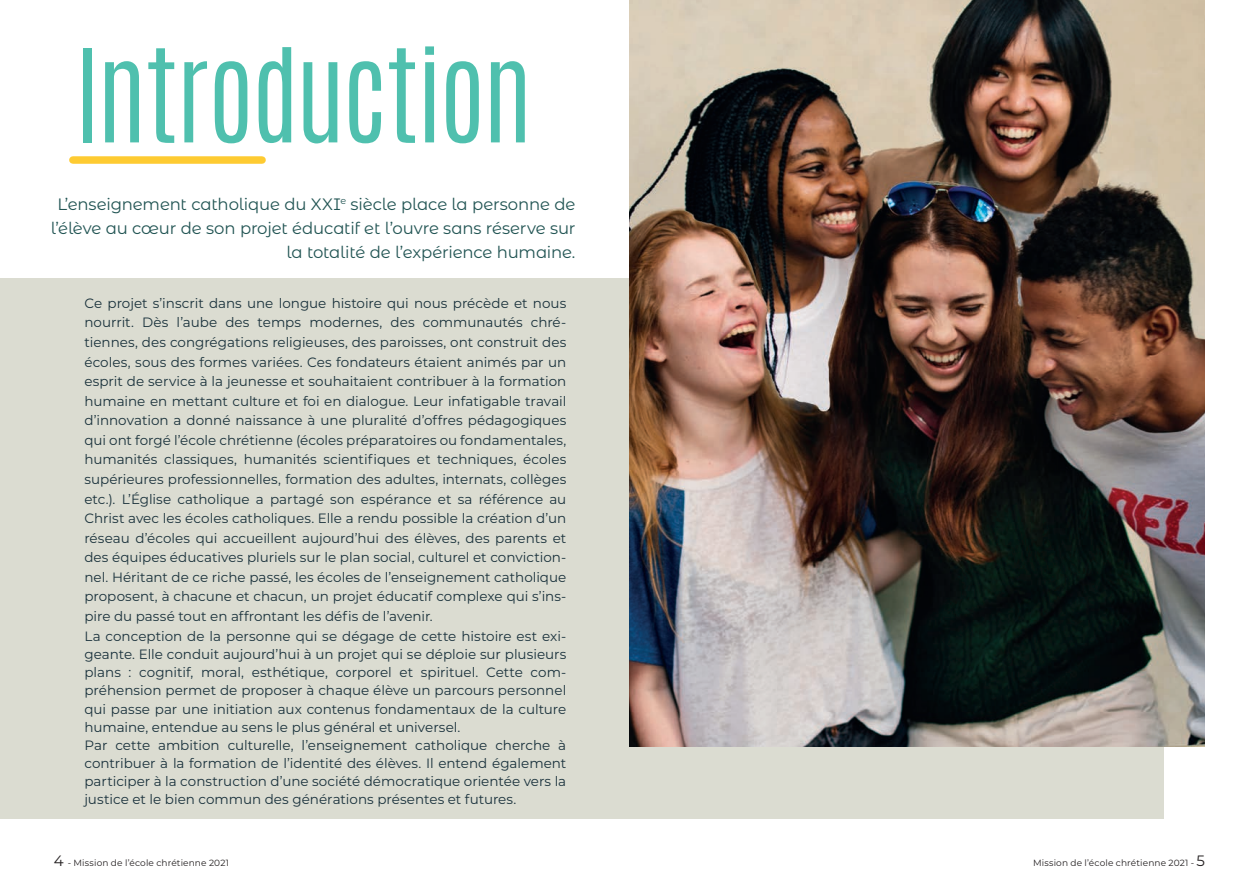
<style>
.page{position:relative;width:1259px;height:893px;background:#fff}
.page>*{position:absolute;margin:0;border:0;box-sizing:border-box;transform-origin:0 0}
.t1{font:200 109.5px "Antonio";letter-spacing:-.02em;color:#4fc0ae}
.t2{font:16.5px/24px "Montserrat Alternates";letter-spacing:-.01em;color:#215453;text-align:right}
.t3{font:13.5px/19.5px "Montserrat";color:#19313b;text-align:justify}
.t4{font:13.5px/18.1px "Montserrat";color:#19313c}
.t5{font:9px "Montserrat";letter-spacing:.015em;color:#231f20}
.s1{font-size:15px}
</style>
<div class="page">
<div style="left:0;top:278px;width:1163px;height:541px;background:#dbdcd1"></div>
<img style="left:629px;top:0;width:576px;height:746px">
<div style="left:73px;top:156px;width:189px;height:8px;background:#fecb32"></div>
<h1 class="t1" style="left:75px;top:18px;width:459px">Introduction</h1>
<p class="t2" style="left:51px;top:191px;width:526px">L’enseignement catholique du XXI<sup>e</sup> siècle place la personne de l’élève au cœur de son projet éducatif et l’ouvre sans réserve sur la totalité de l’expérience humaine.</p>
<p class="t3" style="left:84px;top:293px;width:483px">Ce projet s’inscrit dans une longue histoire qui nous précède et nous nourrit. Dès l’aube des temps modernes, des communautés chré&shy;tiennes, des congrégations religieuses, des paroisses, ont construit des écoles, sous des formes variées. Ces fondateurs étaient animés par un esprit de service à la jeunesse et souhaitaient contribuer à la formation humaine en mettant culture et foi en dialogue. Leur infatigable travail d’innovation a donné naissance à une pluralité d’offres pédagogiques qui ont forgé l’école chrétienne (écoles préparatoires ou fondamentales, humanités classiques, humanités scientifiques et techniques, écoles supérieures professionnelles, formation des adultes, internats, collèges etc.). L’Église catholique a partagé son espérance et sa référence au Christ avec les écoles catholiques. Elle a rendu possible la création d’un réseau d’écoles qui accueillent aujourd’hui des élèves, des parents et des équipes éducatives pluriels sur le plan social, culturel et conviction&shy;nel. Héritant de ce riche passé, les écoles de l’enseignement catholique proposent, à chacune et chacun, un projet éducatif complexe qui s’ins&shy;pire du passé tout en affrontant les défis de l’avenir.</p>
<p class="t4" style="left:84px;top:627px;width:483px">La conception de la personne qui se dégage de cette histoire est exi&shy;geante. Elle conduit aujourd’hui à un projet qui se déploie sur plusieurs plans : cognitif, moral, esthétique, corporel et spirituel. Cette com&shy;préhension permet de proposer à chaque élève un parcours personnel qui passe par une initiation aux contenus fondamentaux de la culture humaine, entendue au sens le plus général et universel.<br>Par cette ambition culturelle, l’enseignement catholique cherche à contribuer à la formation de l’identité des élèves. Il entend également participer à la construction d’une société démocratique orientée vers la justice et le bien commun des générations présentes et futures.</p>
<p class="t5" style="left:54px;top:856px;width:176px"><span class="s1">4</span> - Mission de l’école chrétienne 2021</p>
<p class="t5" style="left:1033px;top:856px;width:173px">Mission de l’école chrétienne 2021 - <span class="s1">5</span></p>
</div>
